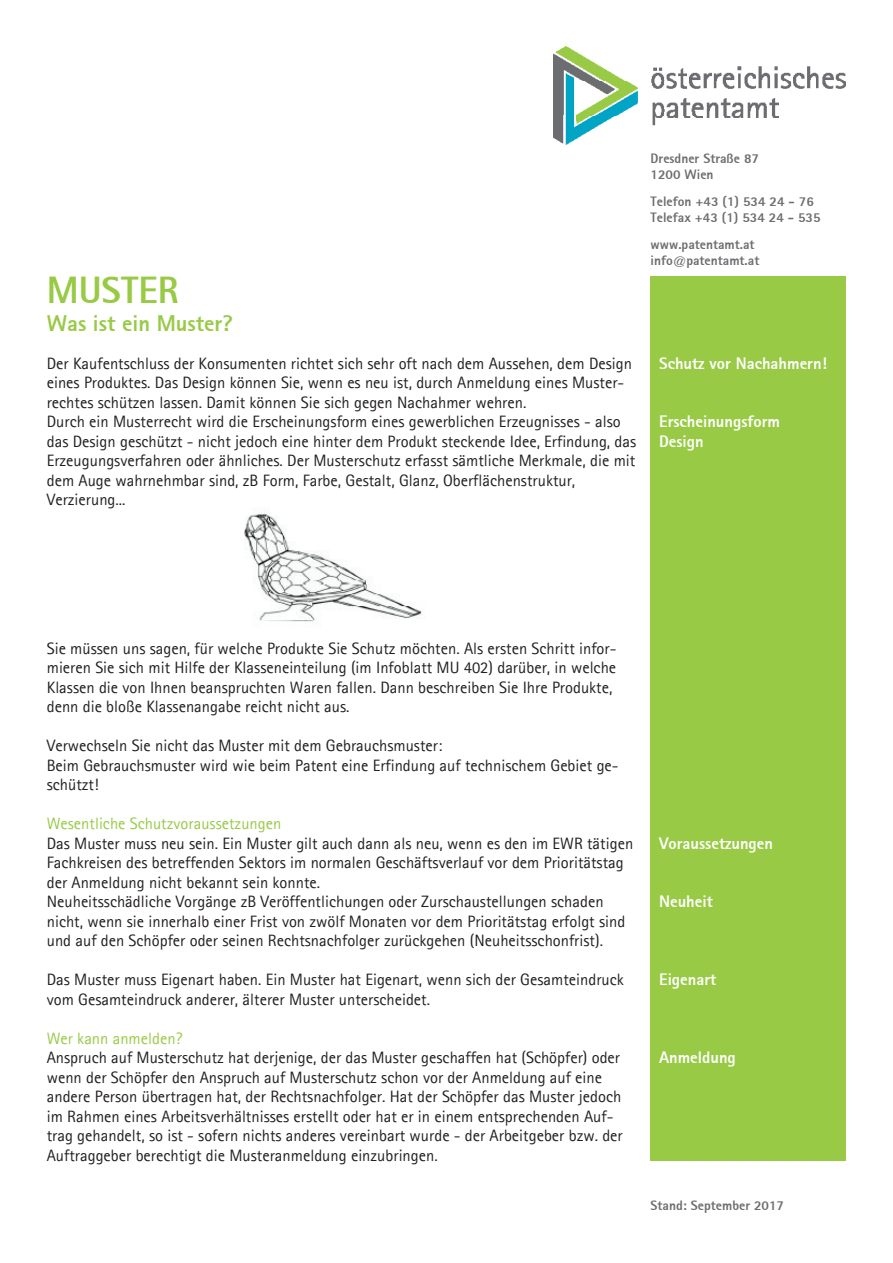
<style>
.page{position:relative;width:893px;height:1263px;background:#fff}
.page>*{position:absolute;margin:0;border:0;box-sizing:border-box;transform-origin:0 0}
.t1{font:800 37.5px "Agfa Rotis Sans Serif";color:#98ca45}
.t2{font:800 22.5px "Agfa Rotis Sans Serif";color:#98ca45}
.t3{font:16.5px/19.5px "Agfa Rotis Sans Serif";color:#231f20}
.t4{font:800 16.5px/19.5px "Agfa Rotis Sans Serif";color:#fff}
.t5{font:16.5px "Agfa Rotis Sans Serif";color:#98ca45}
.t6{font:800 13.5px/16.2px "Agfa Rotis Sans Serif";color:#6c6d70}
</style>
<div class="page">
<img style="left:553px;top:47px;width:292px;height:98px">
<div style="left:651px;top:276px;width:195px;height:885px;background:#98ca45"></div>
<img style="left:244px;top:514px;width:178px;height:108px">
<h1 class="t1" style="left:47px;top:266px;width:134px">MUSTER</h1>
<h2 class="t2" style="left:47px;top:309px;width:188px">Was ist ein Muster?</h2>
<p class="t3" style="left:47px;top:353px;width:591px">Der Kaufentschluss der Konsumenten richtet sich sehr oft nach dem Aussehen, dem Design eines Produktes. Das Design können Sie, wenn es neu ist, durch Anmeldung eines Muster&shy;rechtes schützen lassen. Damit können Sie sich gegen Nachahmer wehren.<br>Durch ein Musterrecht wird die Erscheinungsform eines gewerblichen Erzeugnisses - also das Design geschützt - nicht jedoch eine hinter dem Produkt steckende Idee, Erfindung, das Erzeugungsverfahren oder ähnliches. Der Musterschutz erfasst sämtliche Merkmale, die mit dem Auge wahrnehmbar sind, zB Form, Farbe, Gestalt, Glanz, Oberflächenstruktur, Verzierung...</p>
<p class="t6" style="left:651px;top:150px;width:110px">Dresdner Straße 87<br>1200 Wien</p>
<p class="t6" style="left:651px;top:193px;width:172px">Telefon +43 (1) 534 24 - 76<br>Telefax +43 (1) 534 24 - 535</p>
<p class="t6" style="left:651px;top:236px;width:110px">www.patentamt.at info@patentamt.at</p>
<p class="t4" style="left:659px;top:353px;width:169px">Schutz vor Nachahmern!</p>
<p class="t4" style="left:659px;top:412px;width:123px">Erscheinungsform<br>Design</p>
<p class="t3" style="left:47px;top:638px;width:571px">Sie müssen uns sagen, für welche Produkte Sie Schutz möchten. Als ersten Schritt infor&shy;mieren Sie sich mit Hilfe der Klasseneinteilung (im Infoblatt MU 402) darüber, in welche Klassen die von Ihnen beanspruchten Waren fallen. Dann beschreiben Sie Ihre Produkte, denn die bloße Klassenangabe reicht nicht aus.</p>
<p class="t3" style="left:47px;top:736px;width:573px">Verwechseln Sie nicht das Muster mit dem Gebrauchsmuster:<br>Beim Gebrauchsmuster wird wie beim Patent eine Erfindung auf technischem Gebiet ge&shy;schützt!</p>
<p class="t5" style="left:47px;top:814px;width:236px">Wesentliche Schutzvoraussetzungen</p>
<p class="t3" style="left:47px;top:833px;width:588px">Das Muster muss neu sein. Ein Muster gilt auch dann als neu, wenn es den im EWR tätigen Fachkreisen des betreffenden Sektors im normalen Geschäftsverlauf vor dem Prioritätstag der Anmeldung nicht bekannt sein konnte.<br>Neuheitsschädliche Vorgänge zB Veröffentlichungen oder Zurschaustellungen schaden nicht, wenn sie innerhalb einer Frist von zwölf Monaten vor dem Prioritätstag erfolgt sind und auf den Schöpfer oder seinen Rechtsnachfolger zurückgehen (Neuheitsschonfrist).</p>
<p class="t3" style="left:47px;top:970px;width:579px">Das Muster muss Eigenart haben. Ein Muster hat Eigenart, wenn sich der Gesamteindruck vom Gesamteindruck anderer, älterer Muster unterscheidet.</p>
<p class="t5" style="left:47px;top:1028px;width:137px">Wer kann anmelden?</p>
<p class="t3" style="left:47px;top:1048px;width:577px">Anspruch auf Musterschutz hat derjenige, der das Muster geschaffen hat (Schöpfer) oder wenn der Schöpfer den Anspruch auf Musterschutz schon vor der Anmeldung auf eine andere Person übertragen hat, der Rechtsnachfolger. Hat der Schöpfer das Muster jedoch im Rahmen eines Arbeitsverhältnisses erstellt oder hat er in einem entsprechenden Auf&shy;trag gehandelt, so ist - sofern nichts anderes vereinbart wurde - der Arbeitgeber bzw. der Auftraggeber berechtigt die Musteranmeldung einzubringen.</p>
<p class="t4" style="left:659px;top:833px;width:115px">Voraussetzungen</p>
<p class="t4" style="left:659px;top:892px;width:55px">Neuheit</p>
<p class="t4" style="left:659px;top:970px;width:59px">Eigenart</p>
<p class="t4" style="left:659px;top:1048px;width:78px">Anmeldung</p>
<p class="t6" style="left:651px;top:1197px;width:135px">Stand: September 2017</p>
</div>
